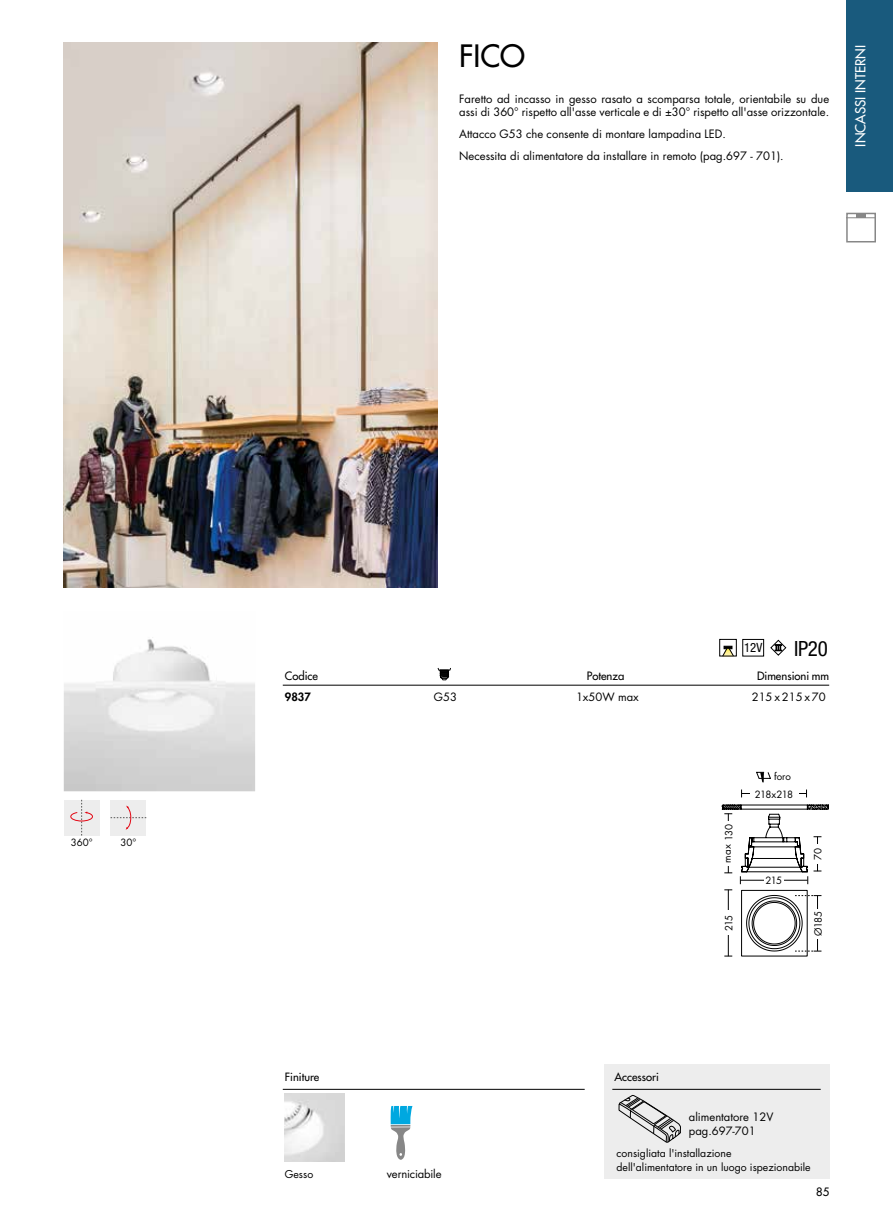
<style>
.page{position:relative;width:893px;height:1221px;background:#fff}
.page>*{position:absolute;margin:0;border:0;box-sizing:border-box;transform-origin:0 0}
.t1{font:500 30px "Futura Std";color:#000}
.t2{font:condensed 21px "Helvetica Neue LT Std";color:#000}
.t3{font:500 13.5px "Futura Std";color:#fff}
.t4{font:condensed 12.75px "Helvetica Neue LT Std";color:#000}
.t5{font:11.25px/13.5px "Futura Std";color:#000}
.t6{font:500 11.25px "Futura Std";color:#000}
.t7{font:11.1px "Futura Std";color:#000}
.t8{font:500 11.1px "Futura Std";color:#000}
.t9{font:800 11.1px "Futura Std";color:#000}
.t10{font:10.5px/13.5px "Futura Std";color:#000}
.t11{font:9.75px "Futura Std";letter-spacing:-.015em;color:#000}
.t12{font:9.75px "Futura Std";letter-spacing:-.065em;color:#000}
.s1{font-size:11.25px}
</style>
<div class="page">
<svg style="left:849px;top:216px;width:24px;height:2px"></svg>
<div style="left:846px;top:213px;width:30px;height:29px;border:2px solid #878787"></div>
<div style="left:846px;top:0;width:47px;height:191px;background:#195a7d"></div>
<img style="left:64px;top:43px;width:374px;height:544px">
<svg style="left:390px;top:1106px;width:22px;height:53px"></svg>
<hr style="left:283px;top:1088px;width:302px;height:1px;background:#000">
<img style="left:285px;top:1093px;width:59px;height:68px">
<img style="left:64px;top:637px;width:191px;height:154px">
<svg style="left:438px;top:668px;width:13px;height:12px"></svg>
<div style="left:719px;top:639px;width:17px;height:17px;border:1px solid #000"></div>
<svg style="left:722px;top:646px;width:12px;height:10px"></svg>
<div style="left:742px;top:639px;width:22px;height:17px;border:1px solid #000"></div>
<svg style="left:770px;top:639px;width:16px;height:16px"></svg>
<hr style="left:283px;top:685px;width:546px;height:1px;background:#000">
<div style="left:64px;top:799px;width:35px;height:36px;background:#ededed"></div>
<svg style="left:70px;top:799px;width:23px;height:36px"></svg>
<div style="left:111px;top:799px;width:35px;height:36px;background:#ededed"></div>
<svg style="left:111px;top:805px;width:35px;height:24px"></svg>
<hr style="left:742px;top:793px;width:64px;height:1px;background:#000">
<div style="left:750px;top:788px;width:48px;height:10px;background:#fff"></div>
<svg style="left:756px;top:772px;width:15px;height:10px"></svg>
<svg style="left:722px;top:804px;width:107px;height:152px"></svg>
<div style="left:604px;top:1063px;width:225px;height:115px;background:#ededed"></div>
<hr style="left:612px;top:1088px;width:209px;height:1px;background:#000">
<svg style="left:618px;top:1095px;width:63px;height:47px"></svg>
<h1 class="t1" style="left:459px;top:37px;width:67px">FICO</h1>
<p class="t5" style="left:459px;top:92px;width:371px">Faretto ad incasso in gesso rasato a scomparsa totale, orientabile su due assi di 360° rispetto all'asse verticale e di ±30° rispetto all'asse orizzontale.</p>
<p class="t5" style="left:459px;top:123px;width:326px;line-height:22px">Attacco G53 che consente di montare lampadina LED.<br>Necessita di alimentatore da installare in remoto (pag.697 - 701).</p>
<p class="t3" style="left:852px;top:146px;width:103px;rotate:-90deg">INCASSI INTERNI</p>
<p class="t11" style="left:71px;top:836px;width:23px">360°</p>
<p class="t11" style="left:120px;top:836px;width:17px">30°</p>
<p class="t4" style="left:744px;top:640px;width:20px">12V</p>
<h2 class="t2" style="left:794px;top:636px;width:35px">IP20</h2>
<p class="t6" style="left:285px;top:669px;width:35px">Codice</p>
<p class="t6" style="left:587px;top:669px;width:39px">Potenza</p>
<p class="t6" style="left:757px;top:669px;width:74px">Dimensioni mm</p>
<p class="t9" style="left:285px;top:689px;width:28px">9837</p>
<p class="t7" style="left:434px;top:689px;width:25px">G53</p>
<p class="t7" style="left:576px;top:689px;width:64px">1x50W max</p>
<p class="t7" style="left:752px;top:689px;width:76px">215 x 215 x 70</p>
<p class="t11" style="left:774px;top:770px;width:18px">foro</p>
<p class="t8" style="left:285px;top:1070px;width:36px">Finiture</p>
<p class="t10" style="left:285px;top:1167px;width:30px">Gesso</p>
<p class="t5" style="left:387px;top:1167px;width:56px">verniciabile</p>
<p class="t11" style="left:722px;top:862px;width:40px;rotate:-90deg">max 130</p>
<p class="t11" style="left:722px;top:931px;width:18px;rotate:-90deg">215</p>
<p class="t12" style="left:755px;top:787px;width:40px">218x218</p>
<p class="t11" style="left:766px;top:874px;width:18px">215</p>
<p class="t11" style="left:812px;top:859px;width:13px;rotate:-90deg">70</p>
<p class="t11" style="left:812px;top:936px;width:27px;rotate:-90deg">Ø185</p>
<p class="t8" style="left:614px;top:1070px;width:46px">Accessori</p>
<p class="t5" style="left:689px;top:1110px;width:86px">alimentatore 12V</p>
<p class="t7" style="left:689px;top:1123px;width:68px"><span class="s1">pag.</span>697-701</p>
<p class="t10" style="left:617px;top:1146px;width:196px">consigliata l'installazione<br>dell'alimentatore in un luogo ispezionabile</p>
<p class="t6" style="left:816px;top:1184px;width:15px">85</p>
</div>
